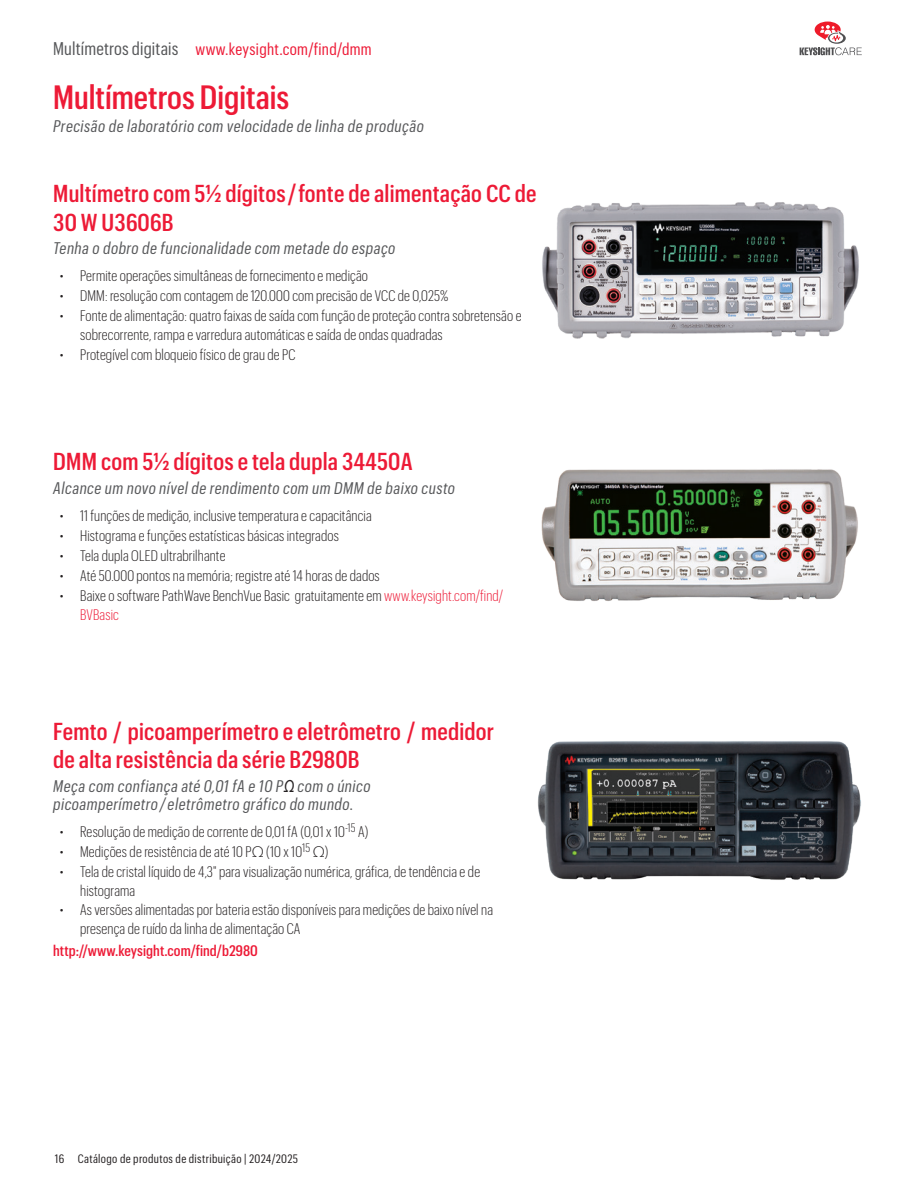
<style>
.page{position:relative;width:915px;height:1191px;background:#fff}
.page>*{position:absolute;margin:0;border:0;box-sizing:border-box;transform-origin:0 0}
.KS_-_Header_1_18_20{font:500 33px "Graphik Cond";color:#ed1a36}
.KS_-_Header_1_15_17{font:500 24px/28.5px "Graphik Cond";letter-spacing:.01em;color:#ed1a36}
.KS_-_Header_4{font:italic 16.5px/18px "Graphik Cond";letter-spacing:.03em;color:#57585a}
.KS_-_Page_Header{font:16.5px "Graphik Cond";letter-spacing:.02em;color:#ed1a36}
.t1{font:300 15px/18.8px "Graphik Cond";letter-spacing:.01em;color:#231f20}
.KS_-_Learn_More_Text{font:500 15px "Graphik Cond";letter-spacing:.005em;color:#ed1a36}
.t2{font:12px "Graphik Cond";letter-spacing:.03em;color:#231f20}
.s1{font-size:18px;color:#57585a}
.s2{color:#ed1a36}
.s3{font-family:"Arial Narrow";color:#231f20}
.s4{font-family:"Graphik LG"}
</style>
<div class="page">
<svg style="left:799px;top:22px;width:62px;height:33px"></svg>
<img style="left:542px;top:202px;width:317px;height:136px">
<img style="left:541px;top:469px;width:317px;height:132px">
<img style="left:537px;top:741px;width:324px;height:139px">
<p class="KS_-_Page_Header" style="left:53px;top:38px;width:320px"><span class="s1">Multímetros digitais</span> www.keysight.com/find/dmm</p>
<p class="KS_-_Header_1_18_20" style="left:53px;top:74px;width:237px">Multímetros Digitais</p>
<p class="KS_-_Header_4" style="left:53px;top:116px;width:372px">Precisão de laboratório com velocidade de linha de produção</p>
<p class="KS_-_Header_1_15_17" style="left:53px;top:177px;width:485px">Multímetro com 5½ dígitos / fonte de alimentação CC de<br>30 W U3606B</p>
<p class="KS_-_Header_4" style="left:53px;top:238px;width:343px">Tenha o dobro de funcionalidade com metade do espaço</p>
<p class="t1" style="left:60px;top:265px;width:309px">• Permite operações simultâneas de fornecimento e medição</p>
<p class="t1" style="left:60px;top:285px;width:389px">• DMM: resolução com contagem de 120.000 com precisão de VCC de 0,025%</p>
<p class="t1" style="left:80px;top:305px;width:442px;text-indent:-20px">• Fonte de alimentação: quatro faixas de saída com função de proteção contra sobretensão e sobrecorrente, rampa e varredura automáticas e saída de ondas quadradas</p>
<p class="t1" style="left:60px;top:344px;width:237px">• Protegível com bloqueio físico de grau de PC</p>
<p class="KS_-_Header_1_15_17" style="left:53px;top:446px;width:361px">DMM com 5½ dígitos e tela dupla 34450A</p>
<p class="KS_-_Header_4" style="left:53px;top:477px;width:403px">Alcance um novo nível de rendimento com um DMM de baixo custo</p>
<p class="t1" style="left:60px;top:505px;width:313px">• 11 funções de medição, inclusive temperatura e capacitância</p>
<p class="t1" style="left:60px;top:525px;width:280px">• Histograma e funções estatísticas básicas integrados</p>
<p class="t1" style="left:60px;top:545px;width:167px">• Tela dupla OLED ultrabrilhante</p>
<p class="t1" style="left:60px;top:565px;width:321px">• Até 50.000 pontos na memória; registre até 14 horas de dados</p>
<p class="t1" style="left:80px;top:585px;width:424px;text-indent:-20px">• Baixe o software PathWave BenchVue Basic gratuitamente em <span class="s2">www.keysight.com/find/<br>BVBasic</span></p>
<p class="KS_-_Header_1_15_17" style="left:53px;top:715px;width:442px">Femto / picoamperímetro e eletrômetro / medidor de alta resistência da série B2980B</p>
<p class="KS_-_Header_4" style="left:53px;top:775px;width:319px">Meça com confiança até 0,01 fA e 10 P<span class="s3">Ω</span> com o único picoamperímetro / eletrômetro gráfico do mundo.</p>
<p class="t1" style="left:60px;top:821px;width:310px">• Resolução de medição de corrente de 0,01 fA (0,01 x 10<sup>-15</sup> A)</p>
<p class="t1" style="left:60px;top:841px;width:270px">• Medições de resistência de até 10 P<span class="s4">Ω</span> (10 x 10<sup>15</sup> <span class="s4">Ω</span>)</p>
<p class="t1" style="left:80px;top:861px;width:401px;text-indent:-20px">• Tela de cristal líquido de 4,3" para visualização numérica, gráfica, de tendência e de histograma</p>
<p class="t1" style="left:80px;top:899px;width:414px;text-indent:-20px">• As versões alimentadas por bateria estão disponíveis para medições de baixo nível na presença de ruído da linha de alimentação CA</p>
<p class="KS_-_Learn_More_Text" style="left:53px;top:940px;width:206px">http://www.keysight.com/find/b2980</p>
<p class="t2" style="left:55px;top:1150px;width:245px">16 Catálogo de produtos de distribuição | 2024/2025</p>
</div>
